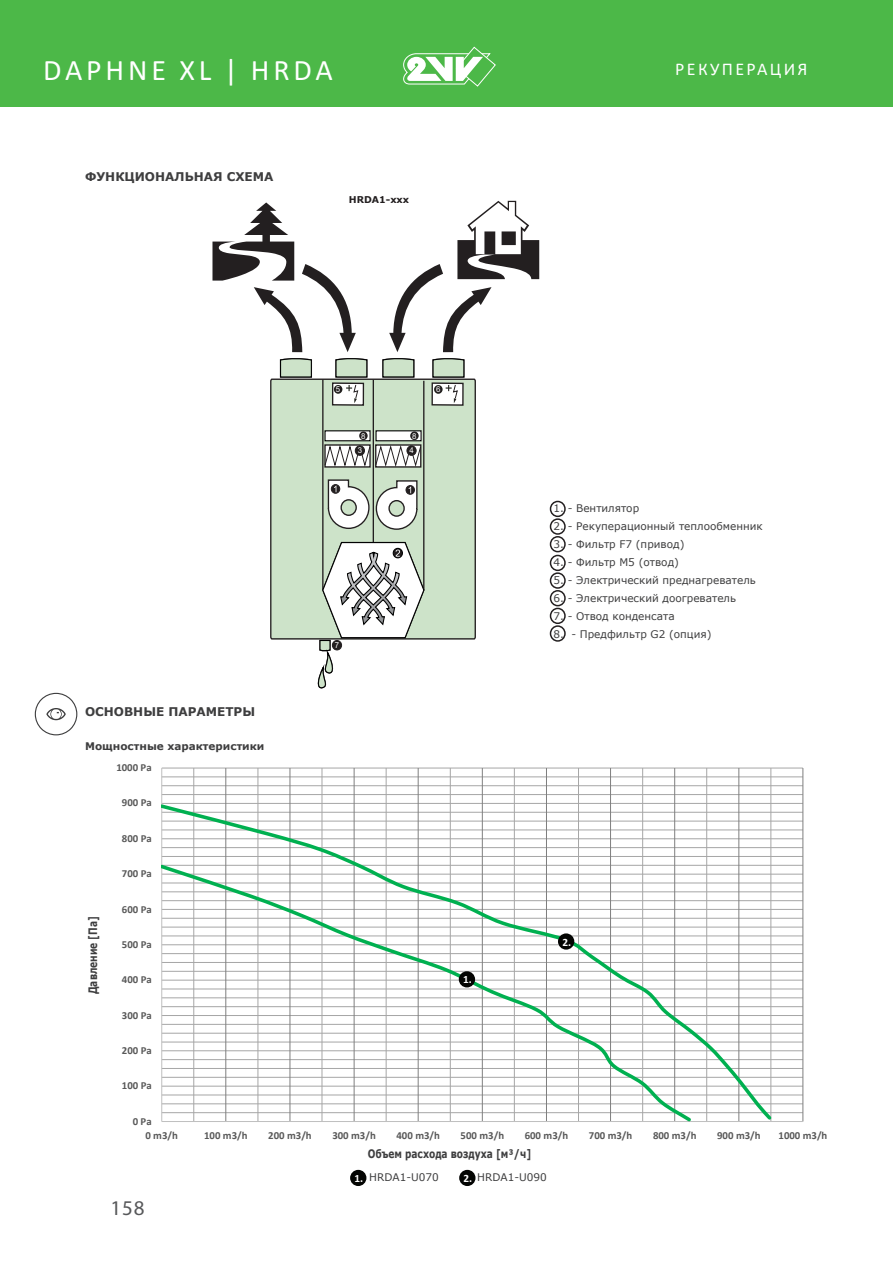
<style>
.page{position:relative;width:893px;height:1263px;background:#fff}
.page>*{position:absolute;margin:0;border:0;box-sizing:border-box;transform-origin:0 0}
.t1{font:30px "Calibri";letter-spacing:.13em;color:#fff}
.t2{font:21px "Myriad Pro";color:#57585a}
.t3{font:18px "Calibri";letter-spacing:.13em;color:#fff}
.Titulek_TM{font:700 12px "Verdana";color:#3e3e3f}
.t4{font:700 11.7px "Verdana";color:#3e3e3f;scale:.78 1}
.t5{font:700 11.25px "Calibri";color:#fff}
.t6{font:700 10.8px "Calibri";color:#595959}
.t7{font:10.5px "Verdana";color:#3e3e3f}
.t8{font:700 10.5px "Verdana";color:#3e3e3f}
.t9{font:700 9.45px "Verdana";color:#231f20}
.t10{font:8.1px "Arial";color:#fff}
.s1{font-family:"Calibri";font-weight:700;font-size:11.25px;color:#fff}
</style>
<div class="page">
<div style="left:0;top:0;width:893px;height:107px;background:#4cb848"></div>
<svg style="left:403px;top:46px;width:93px;height:41px"></svg>
<svg style="left:270px;top:378px;width:206px;height:262px;background:#c6dbc2"></svg>
<hr style="left:373px;top:380px;width:1px;height:163px;background:#231f20">
<svg style="left:212px;top:202px;width:144px;height:150px"></svg>
<div style="left:431px;top:382px;width:33px;height:24px;border:1px solid #231f20"></div>
<hr style="left:322px;top:380px;width:2px;height:210px;background:#231f20">
<hr style="left:423px;top:381px;width:1px;height:209px;background:#231f20">
<svg style="left:324px;top:445px;width:97px;height:22px"></svg>
<div style="left:407px;top:446px;width:9px;height:9px;background:#231f20;border:1px solid #231f20;border-radius:50%"></div>
<svg style="left:389px;top:201px;width:150px;height:151px"></svg>
<div style="left:332px;top:382px;width:32px;height:24px;border:1px solid #231f20"></div>
<svg style="left:327px;top:479px;width:91px;height:51px"></svg>
<div style="left:325px;top:431px;width:45px;height:10px;background:#fff"></div>
<div style="left:324px;top:430px;width:47px;height:11px;border:1px solid #000"></div>
<div style="left:359px;top:431px;width:9px;height:9px;background:#231f20;border-radius:50%"></div>
<div style="left:376px;top:431px;width:45px;height:10px;background:#fff"></div>
<div style="left:375px;top:430px;width:47px;height:11px;border:1px solid #000"></div>
<div style="left:410px;top:431px;width:9px;height:9px;background:#231f20;border-radius:50%"></div>
<svg style="left:314px;top:541px;width:112px;height:148px"></svg>
<svg style="left:279px;top:358px;width:33px;height:20px"></svg>
<svg style="left:333px;top:358px;width:35px;height:47px"></svg>
<svg style="left:382px;top:358px;width:33px;height:20px"></svg>
<svg style="left:431px;top:358px;width:34px;height:47px"></svg>
<div style="left:321px;top:189px;width:116px;height:20px;background:#fff"></div>
<div style="left:550px;top:501px;width:16px;height:16px;border:2px solid #231f20;border-radius:50%"></div>
<div style="left:550px;top:518px;width:16px;height:17px;border:2px solid #231f20;border-radius:50%"></div>
<div style="left:550px;top:536px;width:16px;height:16px;border:2px solid #231f20;border-radius:50%"></div>
<div style="left:550px;top:555px;width:16px;height:16px;border:2px solid #231f20;border-radius:50%"></div>
<div style="left:550px;top:572px;width:16px;height:17px;border:2px solid #231f20;border-radius:50%"></div>
<div style="left:550px;top:590px;width:16px;height:16px;border:2px solid #231f20;border-radius:50%"></div>
<div style="left:550px;top:608px;width:16px;height:16px;border:2px solid #231f20;border-radius:50%"></div>
<div style="left:550px;top:625px;width:16px;height:17px;border:2px solid #231f20;border-radius:50%"></div>
<svg style="left:35px;top:693px;width:42px;height:42px"></svg>
<svg style="left:161px;top:767px;width:643px;height:355px"></svg>
<div style="left:459px;top:971px;width:16px;height:16px;background:#040503;border-radius:50%"></div>
<div style="left:558px;top:933px;width:16px;height:16px;background:#040503;border-radius:50%"></div>
<div style="left:350px;top:1170px;width:16px;height:16px;background:#040503;border-radius:50%"></div>
<div style="left:459px;top:1170px;width:16px;height:16px;background:#040503;border-radius:50%"></div>
<h1 class="t1" style="left:43px;top:49px;width:291px">DAPHNE XL | HRDA</h1>
<h3 class="t3" style="left:675px;top:57px;width:134px">РЕКУПЕРАЦИЯ</h3>
<p class="Titulek_TM" style="left:85px;top:169px;width:190px">ФУНКЦИОНАЛЬНАЯ СХЕМА</p>
<p class="t9" style="left:349px;top:193px;width:62px">HRDA1-xxx</p>
<p class="t10" style="left:336px;top:384px;width:6px">5</p>
<p class="t10" style="left:361px;top:430px;width:6px">8</p>
<p class="t10" style="left:412px;top:430px;width:6px">8</p>
<p class="t10" style="left:358px;top:445px;width:6px">3</p>
<p class="t10" style="left:409px;top:445px;width:6px">4</p>
<p class="t10" style="left:436px;top:384px;width:6px">6</p>
<p class="Titulek_TM" style="left:85px;top:703px;width:172px">ОСНОВНЫЕ ПАРАМЕТРЫ</p>
<p class="t8" style="left:85px;top:739px;width:181px">Мощностные характеристики</p>
<p class="t6" style="left:116px;top:760px;width:37px">1000 Pa</p>
<p class="t6" style="left:122px;top:795px;width:31px">900 Pa</p>
<p class="t6" style="left:122px;top:830px;width:31px">800 Pa</p>
<p class="t6" style="left:122px;top:866px;width:31px">700 Pa</p>
<p class="t4" style="left:85px;top:994px;width:102px;rotate:-90deg">Давление [Па]</p>
<p class="t6" style="left:122px;top:901px;width:31px">600 Pa</p>
<p class="t6" style="left:122px;top:937px;width:31px">500 Pa</p>
<p class="t6" style="left:122px;top:972px;width:31px">400 Pa</p>
<p class="t6" style="left:122px;top:1007px;width:31px">300 Pa</p>
<p class="t6" style="left:122px;top:1043px;width:31px">200 Pa</p>
<p class="t6" style="left:122px;top:1078px;width:31px">100 Pa</p>
<p class="t6" style="left:133px;top:1113px;width:21px">0 Pa</p>
<p class="t10" style="left:335px;top:640px;width:6px">7</p>
<p class="t5" style="left:463px;top:972px;width:10px">1.</p>
<p class="t7" style="left:553px;top:501px;width:87px">1. - Вентилятор</p>
<p class="t7" style="left:553px;top:519px;width:211px">2. - Рекуперационный теплообменник</p>
<p class="t7" style="left:553px;top:537px;width:132px">3. - Фильтр F7 (привод)</p>
<p class="t7" style="left:553px;top:555px;width:127px">4. - Фильтр M5 (отвод)</p>
<p class="t7" style="left:553px;top:573px;width:204px">5. - Электрический преднагреватель</p>
<p class="t7" style="left:553px;top:591px;width:184px">6. - Электрический доогреватель</p>
<p class="t7" style="left:553px;top:609px;width:123px">7. - Отвод конденсата</p>
<p class="t7" style="left:553px;top:627px;width:159px">8. - Предфильтр G2 (опция)</p>
<p class="t5" style="left:562px;top:934px;width:10px">2.</p>
<p class="t6" style="left:145px;top:1127px;width:34px">0 m3/h</p>
<p class="t6" style="left:204px;top:1127px;width:45px">100 m3/h</p>
<p class="t6" style="left:268px;top:1127px;width:45px">200 m3/h</p>
<p class="t6" style="left:332px;top:1127px;width:45px">300 m3/h</p>
<p class="t6" style="left:396px;top:1127px;width:45px">400 m3/h</p>
<p class="t6" style="left:461px;top:1127px;width:45px">500 m3/h</p>
<p class="t6" style="left:525px;top:1127px;width:45px">600 m3/h</p>
<p class="t6" style="left:589px;top:1127px;width:45px">700 m3/h</p>
<p class="t6" style="left:653px;top:1127px;width:45px">800 m3/h</p>
<p class="t6" style="left:717px;top:1127px;width:45px">900 m3/h</p>
<p class="t6" style="left:778px;top:1127px;width:50px">1000 m3/h</p>
<p class="t4" style="left:368px;top:1145px;width:211px">Объем расхода воздуха [м³/ч]</p>
<p class="t2" style="left:111px;top:1195px;width:35px">158</p>
<p class="t5" style="left:355px;top:1170px;width:10px">1.</p>
<p class="t7" style="left:369px;top:1170px;width:71px">HRDA1-U070</p>
<p class="t7" style="left:464px;top:1170px;width:85px"><span class="s1">2.</span> HRDA1-U090</p>
</div>
